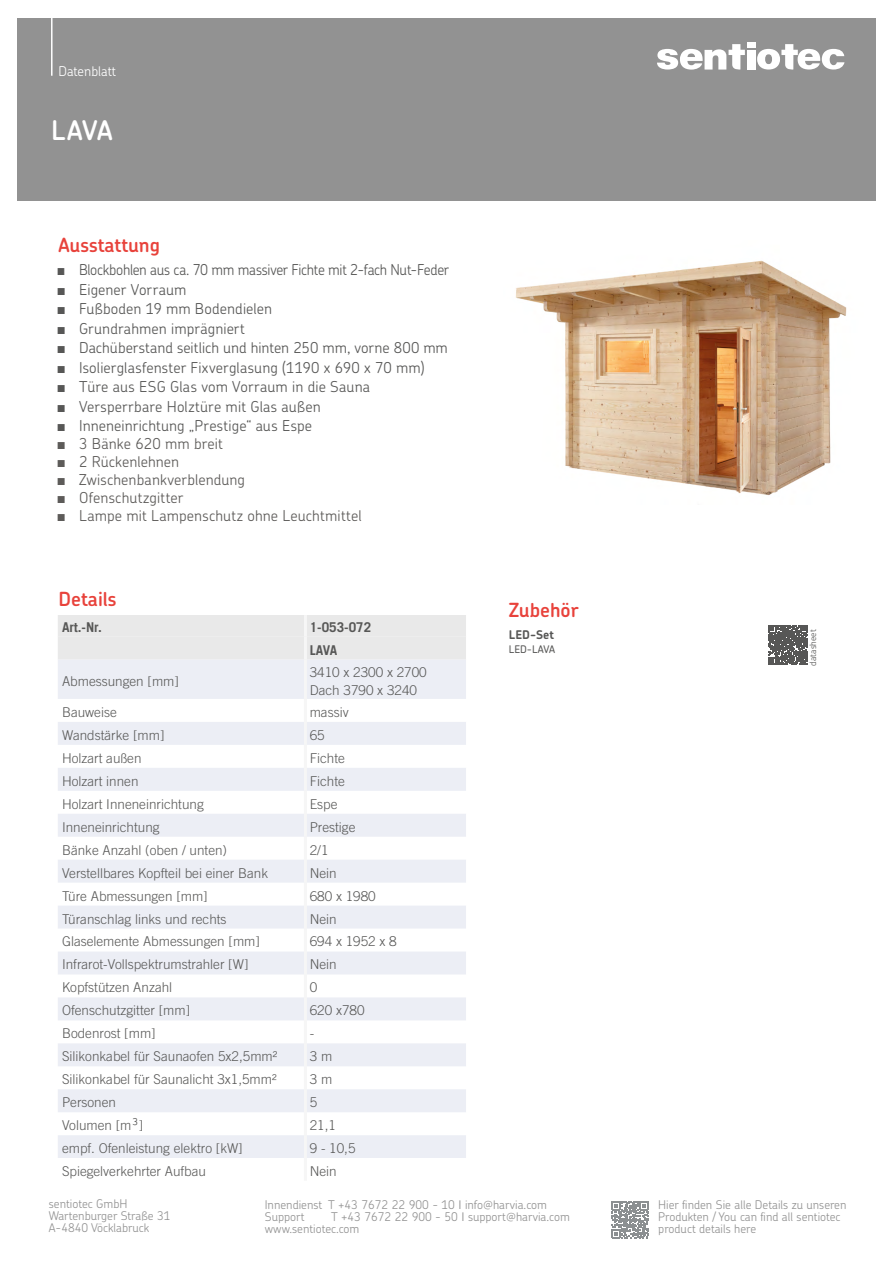
<style>
.page{position:relative;width:893px;height:1263px;background:#fff}
.page>*{position:absolute;margin:0;border:0;box-sizing:border-box;transform-origin:0 0}
.t1{font:600 27px "Chevin Pro";color:#fff}
.t2{font:600 19.5px "Chevin Pro";color:#e8423b}
.t3{font:300 15px "Chevin Pro";letter-spacing:.005em;color:#575756}
.t4{font:300 15px "Chevin Pro";letter-spacing:.005em;color:#5d5b59}
.t5{font:300 15px "Chevin Pro";letter-spacing:-.02em;color:#575756;scale:.95 1}
.t6{font:300 13.5px/18px "Trade Gothic LT Com";color:#575756}
.t7{font:700 13.5px/22.4px "Trade Gothic LT Com";color:#575756}
.t8{font:300 13.5px "Chevin Pro";color:#fff}
.t9{font:300 12px/12px "Chevin Pro";color:#929292}
.t10{font:700 12px "Chevin Pro";color:#575756}
.t11{font:500 10.5px "Chevin Pro";color:#575756}
.t12{font:300 9px "Chevin Pro";color:#575756}
.s1{font-family:"Arial Narrow";font-weight:400}
.s2{font-family:"Chevin Pro";font-size:16.5px}
</style>
<div class="page">
<div style="left:17px;top:18px;width:859px;height:183px;background:#929292"></div>
<svg style="left:657px;top:44px;width:88px;height:26px"></svg>
<svg style="left:757px;top:44px;width:87px;height:26px"></svg>
<div style="left:747px;top:50px;width:8px;height:20px;background:#fff"></div>
<div style="left:747px;top:43px;width:8px;height:5px;background:#fff"></div>
<hr style="left:51px;top:4px;width:2px;height:72px;background:#fff">
<svg style="left:611px;top:1201px;width:37px;height:37px"></svg>
<div style="left:58px;top:615px;width:408px;height:45px;background:#e9e9e9"></div>
<svg style="left:58px;top:660px;width:408px;height:131px;fill:#eceef5"></svg>
<svg style="left:58px;top:814px;width:408px;height:344px;fill:#eceef5"></svg>
<hr style="left:304px;top:615px;width:3px;height:22px;background:#f6f6f6">
<hr style="left:304px;top:637px;width:3px;height:23px;background:#f6f6f6">
<hr style="left:304px;top:660px;width:3px;height:39px;background:#f6f6f6">
<hr style="left:304px;top:699px;width:3px;height:23px;background:#f6f6f6">
<hr style="left:304px;top:722px;width:3px;height:23px;background:#f6f6f6">
<hr style="left:304px;top:745px;width:3px;height:23px;background:#f6f6f6">
<hr style="left:304px;top:768px;width:3px;height:23px;background:#f6f6f6">
<hr style="left:304px;top:791px;width:3px;height:23px;background:#f6f6f6">
<hr style="left:304px;top:814px;width:3px;height:23px;background:#f6f6f6">
<hr style="left:304px;top:837px;width:3px;height:23px;background:#f6f6f6">
<hr style="left:304px;top:860px;width:3px;height:23px;background:#f6f6f6">
<hr style="left:304px;top:883px;width:3px;height:22px;background:#f6f6f6">
<hr style="left:304px;top:905px;width:3px;height:23px;background:#f6f6f6">
<hr style="left:304px;top:928px;width:3px;height:23px;background:#f6f6f6">
<hr style="left:304px;top:951px;width:3px;height:23px;background:#f6f6f6">
<hr style="left:304px;top:974px;width:3px;height:23px;background:#f6f6f6">
<hr style="left:304px;top:997px;width:3px;height:23px;background:#f6f6f6">
<hr style="left:304px;top:1020px;width:3px;height:23px;background:#f6f6f6">
<hr style="left:304px;top:1043px;width:3px;height:23px;background:#f6f6f6">
<hr style="left:304px;top:1066px;width:3px;height:23px;background:#f6f6f6">
<hr style="left:304px;top:1089px;width:3px;height:23px;background:#f6f6f6">
<hr style="left:304px;top:1112px;width:3px;height:23px;background:#f6f6f6">
<hr style="left:304px;top:1135px;width:3px;height:23px;background:#f6f6f6">
<hr style="left:304px;top:1158px;width:3px;height:23px;background:#f6f6f6">
<img style="left:516px;top:260px;width:331px;height:236px">
<svg style="left:769px;top:626px;width:39px;height:39px;background:#686867"></svg>
<p class="t8" style="left:58px;top:62px;width:59px">Datenblatt</p>
<h1 class="t1" style="left:51px;top:112px;width:63px">LAVA</h1>
<h2 class="t2" style="left:58px;top:232px;width:103px">Ausstattung</h2>
<p class="t5" style="left:58px;top:260px;width:413px"><span class="s1">■</span> Blockbohlen aus ca. 70 mm massiver Fichte mit 2-fach Nut-Feder</p>
<p class="t3" style="left:58px;top:279px;width:130px"><span class="s1">■</span> Eigener Vorraum</p>
<p class="t3" style="left:58px;top:299px;width:216px"><span class="s1">■</span> Fußboden 19 mm Bodendielen</p>
<p class="t3" style="left:58px;top:318px;width:189px"><span class="s1">■</span> Grundrahmen imprägniert</p>
<p class="t3" style="left:58px;top:338px;width:392px"><span class="s1">■</span> Dachüberstand seitlich und hinten 250 mm, vorne 800 mm</p>
<p class="t3" style="left:58px;top:357px;width:368px"><span class="s1">■</span> Isolierglasfenster Fixverglasung (1190 x 690 x 70 mm)</p>
<p class="t3" style="left:58px;top:377px;width:314px"><span class="s1">■</span> Türe aus ESG Glas vom Vorraum in die Sauna</p>
<p class="t3" style="left:58px;top:396px;width:265px"><span class="s1">■</span> Versperrbare Holztüre mit Glas außen</p>
<p class="t3" style="left:58px;top:416px;width:256px"><span class="s1">■</span> Inneneinrichtung „Prestige“ aus Espe</p>
<p class="t4" style="left:58px;top:434px;width:167px"><span class="s1">■</span> 3 Bänke 620 mm breit</p>
<p class="t4" style="left:58px;top:452px;width:123px"><span class="s1">■</span> 2 Rückenlehnen</p>
<p class="t4" style="left:58px;top:470px;width:189px"><span class="s1">■</span> Zwischenbankverblendung</p>
<p class="t4" style="left:58px;top:488px;width:127px"><span class="s1">■</span> Ofenschutzgitter</p>
<p class="t4" style="left:58px;top:506px;width:306px"><span class="s1">■</span> Lampe mit Lampenschutz ohne Leuchtmittel</p>
<h2 class="t2" style="left:58px;top:586px;width:60px">Details</h2>
<p class="t7" style="left:62px;top:616px;width:41px">Art.-Nr.</p>
<p class="t7" style="left:310px;top:616px;width:63px">1-053-072<br>LAVA</p>
<p class="t6" style="left:62px;top:672px;width:118px">Abmessungen [mm]</p>
<p class="t6" style="left:310px;top:663px;width:119px">3410 x 2300 x 2700<br>Dach 3790 x 3240</p>
<p class="t6" style="left:62px;top:703px;width:56px">Bauweise</p>
<p class="t6" style="left:310px;top:703px;width:40px">massiv</p>
<p class="t6" style="left:62px;top:726px;width:104px">Wandstärke [mm]</p>
<p class="t6" style="left:310px;top:726px;width:17px">65</p>
<p class="t6" style="left:62px;top:749px;width:81px">Holzart außen</p>
<p class="t6" style="left:310px;top:749px;width:37px">Fichte</p>
<p class="t6" style="left:62px;top:772px;width:78px">Holzart innen</p>
<p class="t6" style="left:310px;top:772px;width:37px">Fichte</p>
<p class="t6" style="left:62px;top:795px;width:143px">Holzart Inneneinrichtung</p>
<p class="t6" style="left:310px;top:795px;width:29px">Espe</p>
<p class="t6" style="left:62px;top:818px;width:99px">Inneneinrichtung</p>
<p class="t6" style="left:310px;top:818px;width:47px">Prestige</p>
<p class="t6" style="left:62px;top:841px;width:167px">Bänke Anzahl (oben / unten)</p>
<p class="t6" style="left:310px;top:841px;width:20px">2/1</p>
<p class="t6" style="left:62px;top:864px;width:208px">Verstellbares Kopfteil bei einer Bank</p>
<p class="t6" style="left:310px;top:864px;width:28px">Nein</p>
<p class="t6" style="left:62px;top:886px;width:147px">Türe Abmessungen [mm]</p>
<p class="t6" style="left:310px;top:886px;width:68px">680 x 1980</p>
<p class="t6" style="left:62px;top:909px;width:166px">Türanschlag links und rechts</p>
<p class="t6" style="left:310px;top:909px;width:28px">Nein</p>
<p class="t6" style="left:62px;top:932px;width:199px">Glaselemente Abmessungen [mm]</p>
<p class="t6" style="left:310px;top:932px;width:89px">694 x 1952 x 8</p>
<p class="t6" style="left:62px;top:955px;width:188px">Infrarot-Vollspektrumstrahler [W]</p>
<p class="t6" style="left:310px;top:955px;width:28px">Nein</p>
<p class="t6" style="left:62px;top:978px;width:112px">Kopfstützen Anzahl</p>
<p class="t6" style="left:310px;top:978px;width:9px">0</p>
<p class="t6" style="left:62px;top:1001px;width:130px">Ofenschutzgitter [mm]</p>
<p class="t6" style="left:310px;top:1001px;width:56px">620 x780</p>
<p class="t6" style="left:62px;top:1024px;width:95px">Bodenrost [mm]</p>
<p class="t6" style="left:310px;top:1024px;width:6px">-</p>
<p class="t6" style="left:62px;top:1047px;width:217px">Silikonkabel für Saunaofen 5x2,5mm²</p>
<p class="t6" style="left:310px;top:1047px;width:24px">3 m</p>
<p class="t6" style="left:62px;top:1070px;width:216px">Silikonkabel für Saunalicht 3x1,5mm²</p>
<p class="t6" style="left:310px;top:1070px;width:24px">3 m</p>
<p class="t6" style="left:62px;top:1093px;width:56px">Personen</p>
<p class="t6" style="left:310px;top:1093px;width:9px">5</p>
<p class="t6" style="left:62px;top:1116px;width:83px">Volumen [m<span class="s2">³</span>]</p>
<p class="t6" style="left:310px;top:1116px;width:28px">21,1</p>
<p class="t6" style="left:62px;top:1139px;width:182px">empf. Ofenleistung elektro [kW]</p>
<p class="t6" style="left:310px;top:1139px;width:47px">9 - 10,5</p>
<p class="t6" style="left:62px;top:1162px;width:146px">Spiegelverkehrter Aufbau</p>
<p class="t6" style="left:310px;top:1162px;width:28px">Nein</p>
<h2 class="t2" style="left:509px;top:597px;width:72px">Zubehör</h2>
<p class="t10" style="left:509px;top:626px;width:47px">LED-Set</p>
<p class="t11" style="left:509px;top:642px;width:48px">LED-LAVA</p>
<p class="t12" style="left:807px;top:665px;width:38px;rotate:-90deg">datasheet</p>
<p class="t9" style="left:49px;top:1197px;width:123px">sentiotec GmbH<br>Wartenburger Straße 31<br>A-4840 Vöcklabruck</p>
<p class="t9" style="left:658px;top:1199px;width:190px">Hier finden Sie alle Details zu unseren<br>Produkten / You can find all sentiotec product details here</p>
<p class="t9" style="left:265px;top:1198px;width:284px">Innendienst T +43 7672 22 900 - 10 info@harvia.com<br>Support</p>
<p class="t9" style="left:265px;top:1210px;width:307px;text-indent:66px">T +43 7672 22 900 - 50 support@harvia.com www.sentiotec.com</p>
</div>
